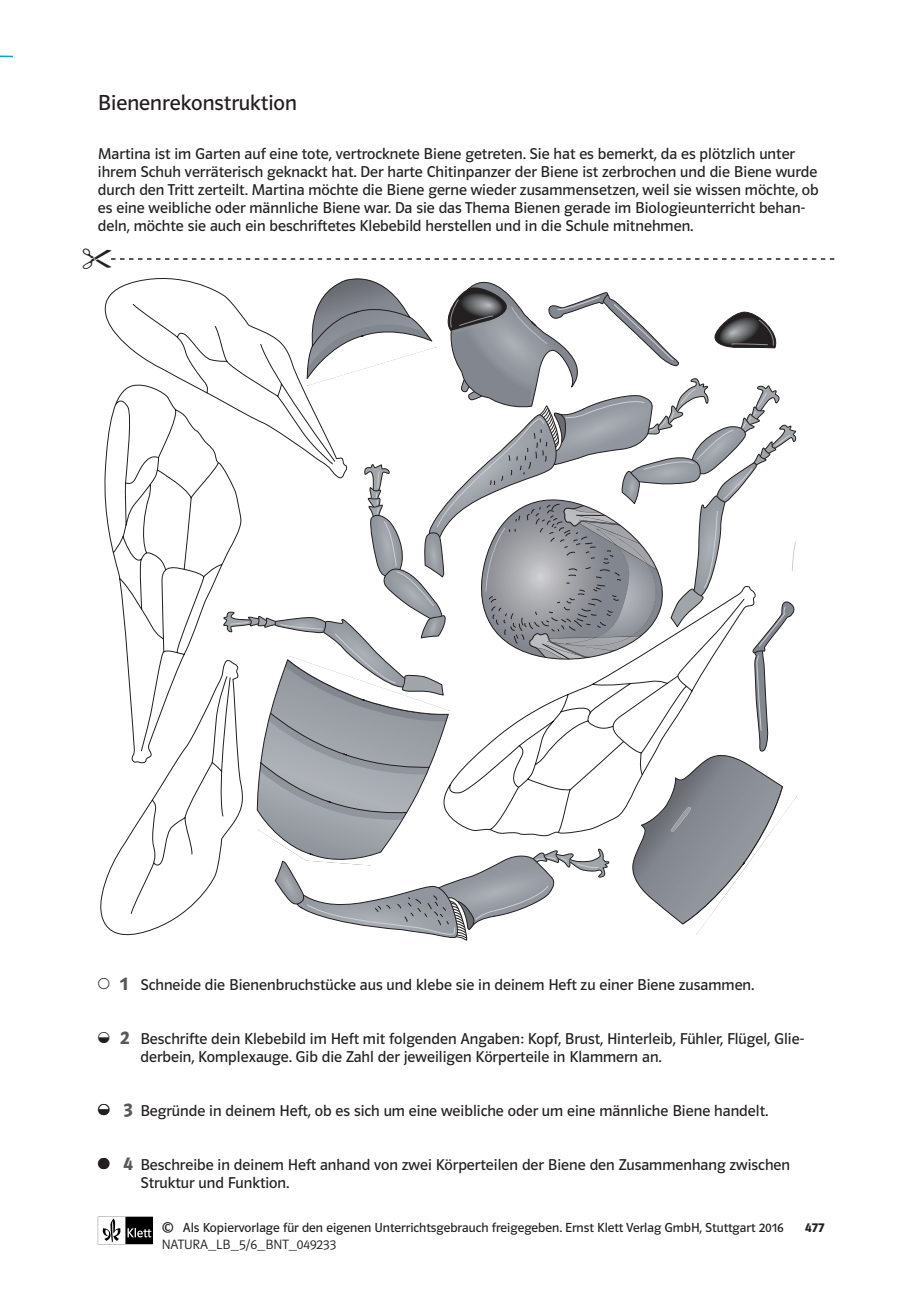
<style>
.page{position:relative;width:919px;height:1289px;background:#fff}
.page>*{position:absolute;margin:0;border:0;box-sizing:border-box;transform-origin:0 0}
.t1{font:21.75px "Polo ST11 K Buch";color:#231f20}
.t2{font:15.75px/18px "Polo ST11 K Buch";color:#231f20}
.t3{font:13.5px "Polo ST11 K Leicht";color:#231f20}
.t4{font:13.5px "Polo ST11 K Hfett";color:#231f20}
.t5{font:13.2px "Polo ST11 K Buch";color:#231f20}
.s1{font-family:"Polo ST11 K Hfett";font-size:19.5px;color:#57585a}
.s2{font-size:13.5px}
</style>
<div class="page">
<svg style="left:0;top:55px;width:14px;height:3px"></svg>
<svg style="left:98px;top:1216px;width:55px;height:28px"></svg>
<svg style="left:100px;top:278px;width:697px;height:663px"></svg>
<svg style="left:111px;top:258px;width:723px;height:2px"></svg>
<h1 class="t1" style="left:98px;top:90px;width:201px">Bienenrekonstruktion</h1>
<p class="t2" style="left:98px;top:145px;width:722px">Martina ist im Garten auf eine tote, vertrocknete Biene getreten. Sie hat es bemerkt, da es plötzlich unter ihrem Schuh verräterisch geknackt hat. Der harte Chitinpanzer der Biene ist zerbrochen und die Biene wurde durch den Tritt zerteilt. Martina möchte die Biene gerne wieder zusammensetzen, weil sie wissen möchte, ob es eine weibliche oder männliche Biene war. Da sie das Thema Bienen gerade im Biologieunterricht behan&shy;deln, möchte sie auch ein beschriftetes Klebebild herstellen und in die Schule mitnehmen.</p>
<p class="t2" style="left:120px;top:976px;width:635px"><span class="s1">1</span> Schneide die Bienenbruchstücke aus und klebe sie in deinem Heft zu einer Biene zusammen.</p>
<p class="t2" style="left:140px;top:1030px;width:665px;text-indent:-20px"><span class="s1">2</span> Beschrifte dein Klebebild im Heft mit folgenden Angaben: Kopf, Brust, Hinterleib, Fühler, Flügel, Glie&shy;derbein, Komplexauge. Gib die Zahl der jeweiligen Körperteile in Klammern an.</p>
<p class="t2" style="left:123px;top:1102px;width:646px"><span class="s1">3</span> Begründe in deinem Heft, ob es sich um eine weibliche oder um eine männliche Biene handelt.</p>
<p class="t2" style="left:140px;top:1156px;width:651px;text-indent:-17px"><span class="s1">4</span> Beschreibe in deinem Heft anhand von zwei Körperteilen der Biene den Zusammenhang zwischen<br>Struktur und Funktion.</p>
<p class="t5" style="left:162px;top:1220px;width:623px"><span class="s2">©</span> Als Kopiervorlage für den eigenen Unterrichtsgebrauch freigegeben. Ernst Klett Verlag GmbH, Stuttgart 2016</p>
<p class="t4" style="left:805px;top:1219px;width:21px">477</p>
<p class="t3" style="left:162px;top:1236px;width:176px">NATURA_LB_5/6_BNT_049233</p>
</div>
